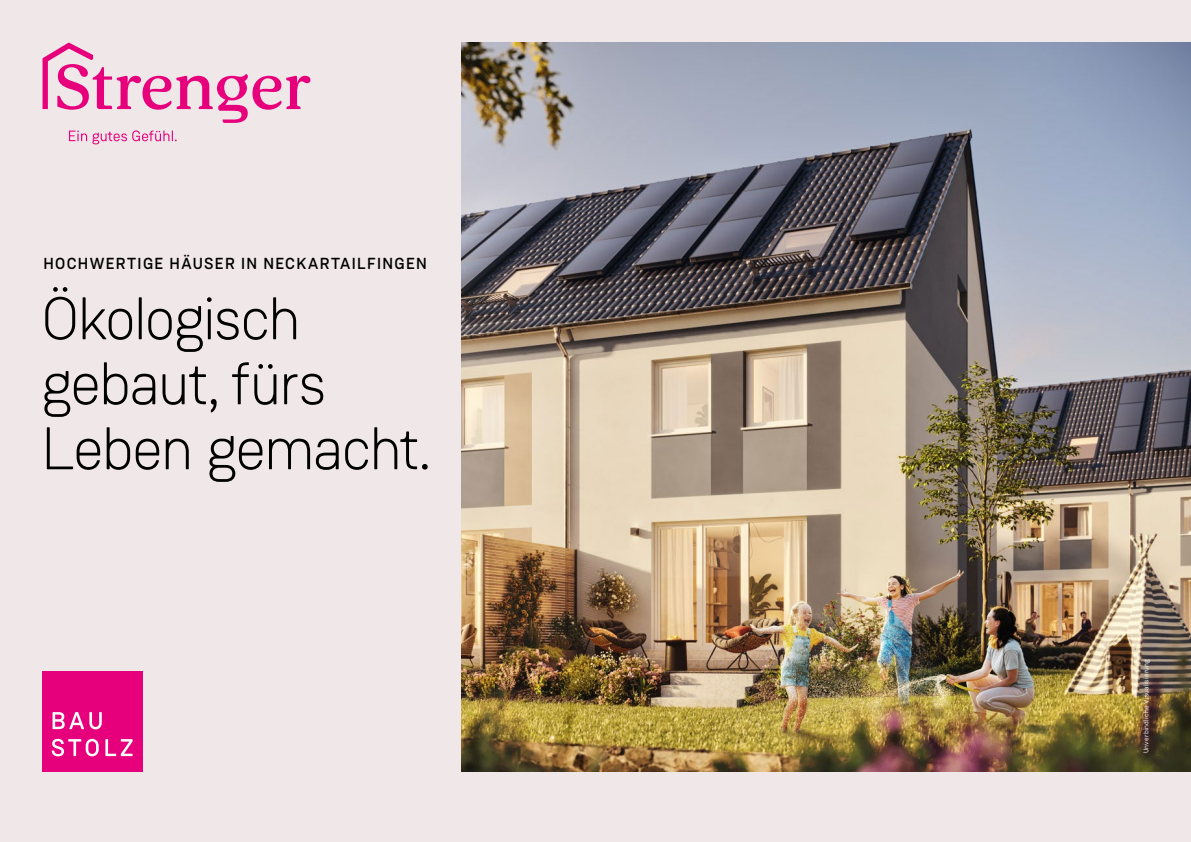
<style>
.page{position:relative;width:1191px;height:842px;background:#f0e8e8}
.page>*{position:absolute;margin:0;border:0;box-sizing:border-box;transform-origin:0 0}
.t1{font:300 60px/65px "Weissenhof Grotesk";letter-spacing:-.03em;color:#000}
.t2{font:500 16px "Weissenhof Grotesk";letter-spacing:.08em;color:#000}
.t3{font:7px "Weissenhof Grotesk";letter-spacing:.025em;color:#fff}
</style>
<div class="page">
<img style="left:461px;top:43px;width:730px;height:728px">
<svg style="left:69px;top:130px;width:108px;height:14px"></svg>
<svg style="left:43px;top:43px;width:267px;height:80px"></svg>
<div style="left:43px;top:671px;width:100px;height:100px;background:#e7007c"></div>
<svg style="left:52px;top:712px;width:81px;height:44px"></svg>
<p class="t2" style="left:43px;top:254px;width:385px">HOCHWERTIGE HÄUSER IN NECKARTAILFINGEN</p>
<h1 class="t1" style="left:41px;top:285px;width:391px">Ökologisch gebaut, fürs<br>Leben gemacht.</h1>
<p class="t3" style="left:1141px;top:753px;width:96px;rotate:-90deg">Unverbindliche Visualisierung</p>
</div>
